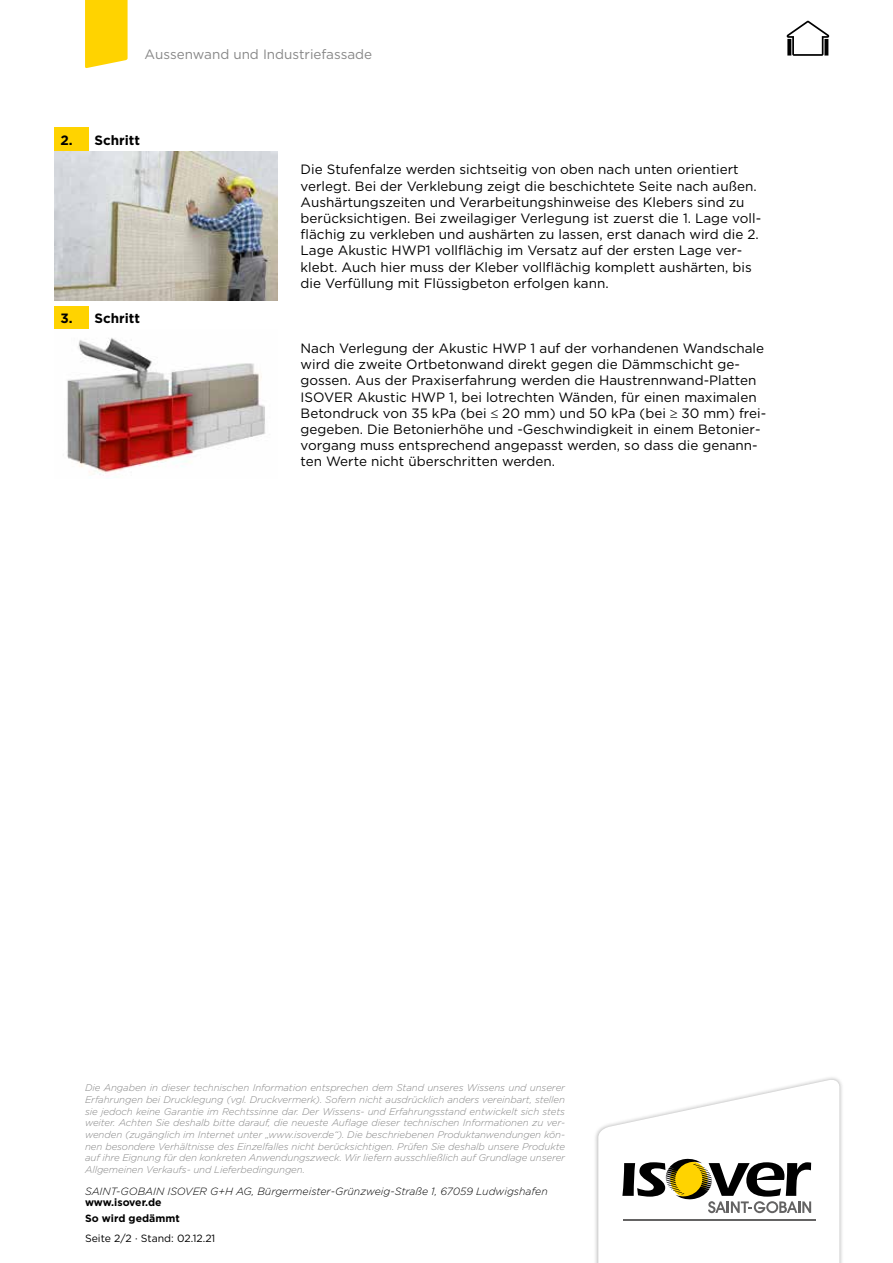
<style>
.page{position:relative;width:893px;height:1263px;background:#fff}
.page>*{position:absolute;margin:0;border:0;box-sizing:border-box;transform-origin:0 0}
.t1{font:13.5px/16.2px "Gotham";color:#000}
.t2{font:13.5px "Gotham";color:#878787}
.t3{font:700 13.5px "Gotham";color:#000}
.t4{font:italic 300 10.5px "Gotham";color:#000}
.t5{font:700 10.5px "Gotham";color:#000}
.t6{font:10.5px "Gotham";color:#000}
.t7{font:italic 300 9.75px/11.7px "Gotham";letter-spacing:-.01em;color:#878787;text-align:justify}
</style>
<div class="page">
<svg style="left:85px;top:0;width:43px;height:68px;background:#ffd511"></svg>
<div style="left:594px;top:1075px;width:250px;height:188px;background:#000;opacity:.3"></div>
<svg style="left:598px;top:1078px;width:241px;height:185px"></svg>
<svg style="left:787px;top:21px;width:42px;height:35px"></svg>
<div style="left:54px;top:128px;width:34px;height:23px;background:#ffd300"></div>
<img style="left:54px;top:151px;width:224px;height:149px">
<div style="left:54px;top:306px;width:34px;height:24px;background:#ffd300"></div>
<img style="left:67px;top:338px;width:199px;height:141px">
<p class="t2" style="left:145px;top:46px;width:229px">Aussenwand und Industriefassade</p>
<p class="t3" style="left:60px;top:131px;width:81px">2. Schritt</p>
<p class="t3" style="left:60px;top:310px;width:81px">3. Schritt</p>
<p class="t1" style="left:301px;top:161px;width:462px">Die Stufenfalze werden sichtseitig von oben nach unten orientiert verlegt. Bei der Verklebung zeigt die beschichtete Seite nach außen.<br>Aushärtungszeiten und Verarbeitungshinweise des Klebers sind zu berücksichtigen. Bei zweilagiger Verlegung ist zuerst die 1. Lage voll&shy;flächig zu verkleben und aushärten zu lassen, erst danach wird die 2.<br>Lage Akustic HWP1 vollflächig im Versatz auf der ersten Lage ver&shy;klebt. Auch hier muss der Kleber vollflächig komplett aushärten, bis die Verfüllung mit Flüssigbeton erfolgen kann.</p>
<p class="t1" style="left:301px;top:340px;width:467px">Nach Verlegung der Akustic HWP 1 auf der vorhandenen Wandschale wird die zweite Ortbetonwand direkt gegen die Dämmschicht ge&shy;gossen. Aus der Praxiserfahrung werden die Haustrennwand-Platten ISOVER Akustic HWP 1, bei lotrechten Wänden, für einen maximalen Betondruck von 35 kPa (bei ≤ 20 mm) und 50 kPa (bei ≥ 30 mm) frei&shy;gegeben. Die Betonierhöhe und -Geschwindigkeit in einem Betonier&shy;vorgang muss entsprechend angepasst werden, so dass die genann&shy;ten Werte nicht überschritten werden.</p>
<p class="t7" style="left:85px;top:1081px;width:482px">Die Angaben in dieser technischen Information entsprechen dem Stand unseres Wissens und unserer Erfahrungen bei Drucklegung (vgl. Druckvermerk). Sofern nicht ausdrücklich anders vereinbart, stellen sie jedoch keine Garantie im Rechtssinne dar. Der Wissens- und Erfahrungsstand entwickelt sich stets weiter. Achten Sie deshalb bitte darauf, die neueste Auflage dieser technischen Informationen zu ver&shy;wenden (zugänglich im Internet unter „www.isover.de“). Die beschriebenen Produktanwendungen kön&shy;nen besondere Verhältnisse des Einzelfalles nicht berücksichtigen. Prüfen Sie deshalb unsere Produkte auf ihre Eignung für den konkreten Anwendungszweck. Wir liefern ausschließlich auf Grundlage unserer Allgemeinen Verkaufs- und Lieferbedingungen.</p>
<p class="t5" style="left:85px;top:1195px;width:78px">www.isover.de</p>
<p class="t4" style="left:85px;top:1184px;width:464px">SAINT-GOBAIN ISOVER G+H AG, Bürgermeister-Grünzweig-Straße 1, 67059 Ludwigshafen</p>
<p class="t5" style="left:85px;top:1211px;width:96px">So wird gedämmt</p>
<p class="t6" style="left:85px;top:1231px;width:132px">Seite 2/2 · Stand: 02.12.21</p>
</div>
